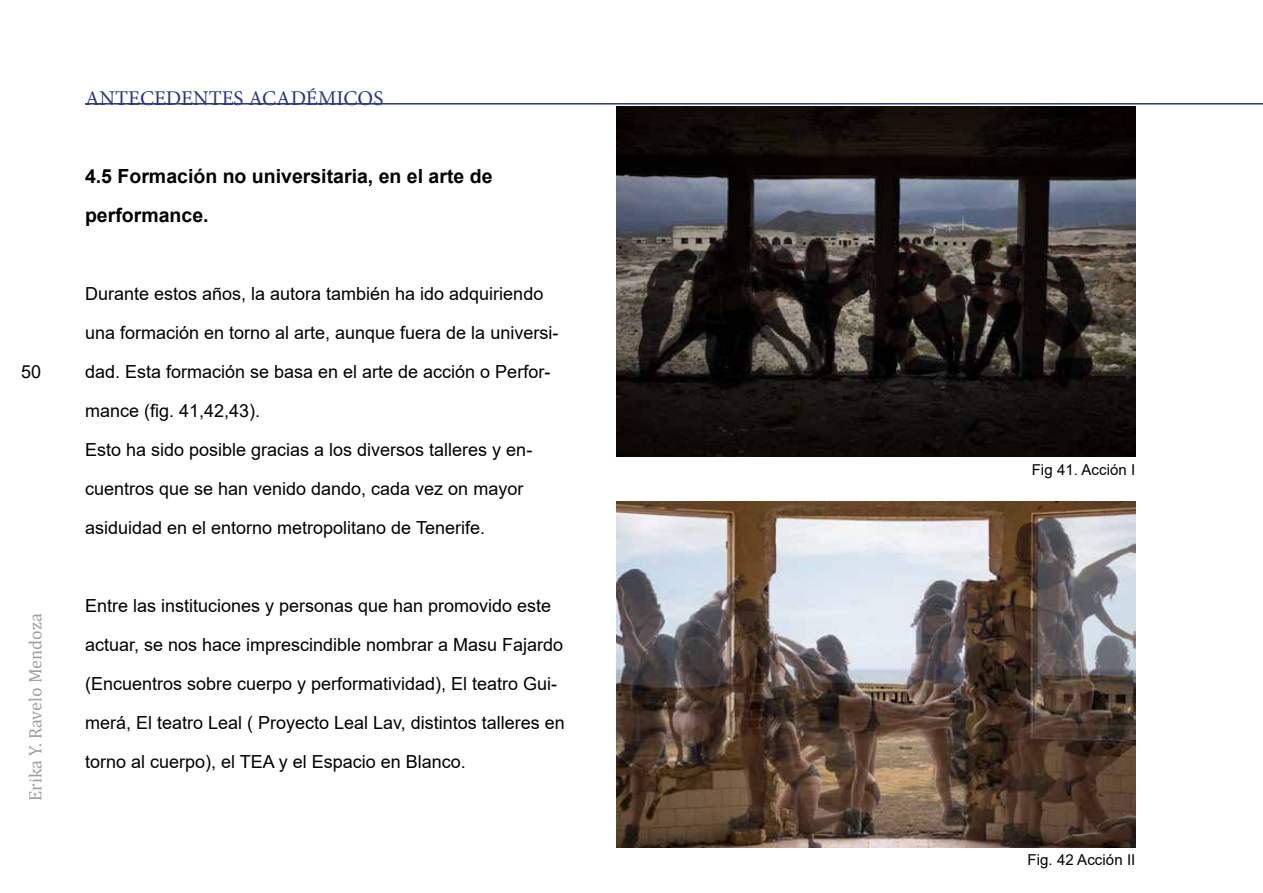
<style>
.page{position:relative;width:1263px;height:893px;background:#fff}
.page>*{position:absolute;margin:0;border:0;box-sizing:border-box;transform-origin:0 0}
.t1{font:21px "Minion Pro";color:#283583}
.t2{font:700 19.5px/39px "Arial";color:#000}
.t3{font:18px/39px "Arial";color:#000}
.t4{font:18px "Cambria";letter-spacing:.005em;color:#9f9f9f}
.t5{font:15px "Arial";letter-spacing:.005em;color:#000}
</style>
<div class="page">
<hr style="left:85px;top:103px;width:1178px;height:2px;background:#283583">
<img style="left:617px;top:107px;width:518px;height:350px">
<img style="left:617px;top:502px;width:518px;height:346px">
<p class="t3" style="left:21px;top:352px;width:22px">50</p>
<p class="t4" style="left:25px;top:801px;width:190px;rotate:-90deg">Erika Y. Ravelo Mendoza</p>
<p class="t1" style="left:85px;top:84px;width:300px">ANTECEDENTES ACADÉMICOS</p>
<p class="t2" style="left:85px;top:156px;width:409px">4.5 Formación no universitaria, en el arte de performance.</p>
<p class="t3" style="left:85px;top:274px;width:475px">Durante estos años, la autora también ha ido adquiriendo una formación en torno al arte, aunque fuera de la universi&shy;dad. Esta formación se basa en el arte de acción o Perfor&shy;mance (fig. 41,42,43).<br>Esto ha sido posible gracias a los diversos talleres y en&shy;cuentros que se han venido dando, cada vez on mayor asiduidad en el entorno metropolitano de Tenerife.</p>
<p class="t3" style="left:85px;top:586px;width:481px">Entre las instituciones y personas que han promovido este actuar, se nos hace imprescindible nombrar a Masu Fajardo (Encuentros sobre cuerpo y performatividad), El teatro Gui&shy;merá, El teatro Leal ( Proyecto Leal Lav, distintos talleres en torno al cuerpo), el TEA y el Espacio en Blanco.</p>
<p class="t5" style="left:1032px;top:459px;width:105px">Fig 41. Acción I</p>
<p class="t5" style="left:1027px;top:849px;width:109px">Fig. 42 Acción II</p>
</div>
